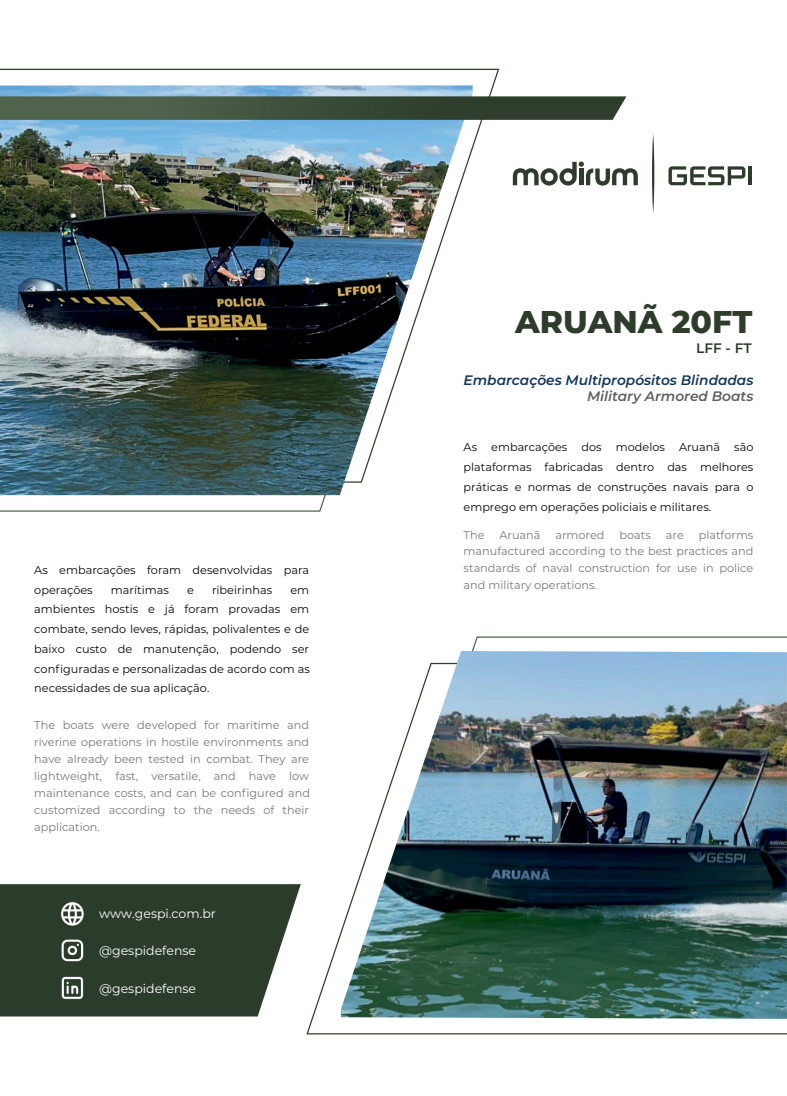
<style>
.page{position:relative;width:787px;height:1096px;background:#fff}
.page>*{position:absolute;margin:0;border:0;box-sizing:border-box;transform-origin:0 0}
.t1{font:800 31.5px "Montserrat";color:#2e3d2b}
.t2{font:italic 600 13.75px "Montserrat";color:#13365a}
.t3{font:italic 600 13.75px "Montserrat";color:#5e615e}
.t4{font:600 13.75px "Montserrat";color:#2e3d2b}
.t5{font:12.5px "Montserrat";color:#fff}
.t6{font:11.25px/19.8px "Montserrat";color:#080704;text-align:justify}
.t7{font:11.25px/16.9px "Montserrat";color:#767b78;text-align:justify}
</style>
<div class="page">
<svg style="left:0;top:884px;width:301px;height:132px;fill:#2c3c2b"></svg>
<img style="left:60px;top:901px;width:25px;height:24px">
<img style="left:60px;top:938px;width:25px;height:24px">
<img style="left:60px;top:975px;width:25px;height:25px">
<svg style="left:0;top:68px;width:500px;height:80px"></svg>
<svg style="left:0;top:495px;width:340px;height:17px"></svg>
<svg style="left:668px;top:166px;width:77px;height:19px"></svg>
<hr style="left:748px;top:166px;width:4px;height:19px;background:#2e3d2b">
<hr style="left:652px;top:134px;width:2px;height:79px;background:#2e3d2b;border-radius:50%">
<svg style="left:513px;top:161px;width:125px;height:24px"></svg>
<img style="left:0;top:85px;width:473px;height:410px">
<svg style="left:0;top:96px;width:626px;height:24px"></svg>
<svg style="left:306px;top:931px;width:481px;height:103px"></svg>
<img style="left:341px;top:651px;width:446px;height:367px">
<p class="t6" style="left:34px;top:559px;width:276px">As embarcações foram desenvolvidas para operações</p>
<p class="t6" style="left:111px;top:579px;width:60px">marítimas</p>
<p class="t6" style="left:187px;top:579px;width:8px">e</p>
<p class="t6" style="left:212px;top:579px;width:62px">ribeirinhas</p>
<p class="t6" style="left:34px;top:579px;width:277px;text-indent:256px">em ambientes hostis e já foram provadas em combate, sendo leves, rápidas, polivalentes e de baixo custo de manutenção, podendo ser configuradas e personalizadas de acordo com as necessidades de sua aplicação.</p>
<p class="t7" style="left:34px;top:716px;width:277px">The boats were developed for maritime and riverine operations in hostile environments and have already been tested in combat. They are lightweight, fast, versatile, and have low maintenance costs, and can be configured and customized according to the needs of their application.</p>
<p class="t5" style="left:99px;top:905px;width:118px">www.gespi.com.br</p>
<p class="t5" style="left:99px;top:941px;width:98px">@gespidefense</p>
<p class="t5" style="left:99px;top:979px;width:98px">@gespidefense</p>
<h1 class="t1" style="left:515px;top:298px;width:239px">ARUANÃ 20FT</h1>
<p class="t4" style="left:696px;top:339px;width:57px">LFF - FT</p>
<p class="t2" style="left:464px;top:370px;width:291px">Embarcações Multipropósitos Blindadas</p>
<p class="t3" style="left:587px;top:386px;width:168px">Military Armored Boats</p>
<p class="t6" style="left:464px;top:437px;width:15px">As</p>
<p class="t6" style="left:491px;top:437px;width:78px">embarcações</p>
<p class="t6" style="left:582px;top:437px;width:22px">dos</p>
<p class="t6" style="left:616px;top:437px;width:50px">modelos</p>
<p class="t6" style="left:679px;top:437px;width:43px">Aruanã</p>
<p class="t6" style="left:464px;top:437px;width:291px;text-indent:271px">são plataformas fabricadas dentro das melhores práticas e normas de construções navais para o emprego em operações policiais e militares.</p>
<p class="t7" style="left:464px;top:525px;width:291px;text-indent:235px">platforms manufactured according to the best practices and standards of naval construction for use in police and military operations.</p>
<p class="t7" style="left:464px;top:525px;width:22px">The</p>
<p class="t7" style="left:499px;top:525px;width:43px">Aruanã</p>
<p class="t7" style="left:555px;top:525px;width:51px">armored</p>
<p class="t7" style="left:619px;top:525px;width:33px">boats</p>
<p class="t7" style="left:666px;top:525px;width:19px">are</p>
</div>
